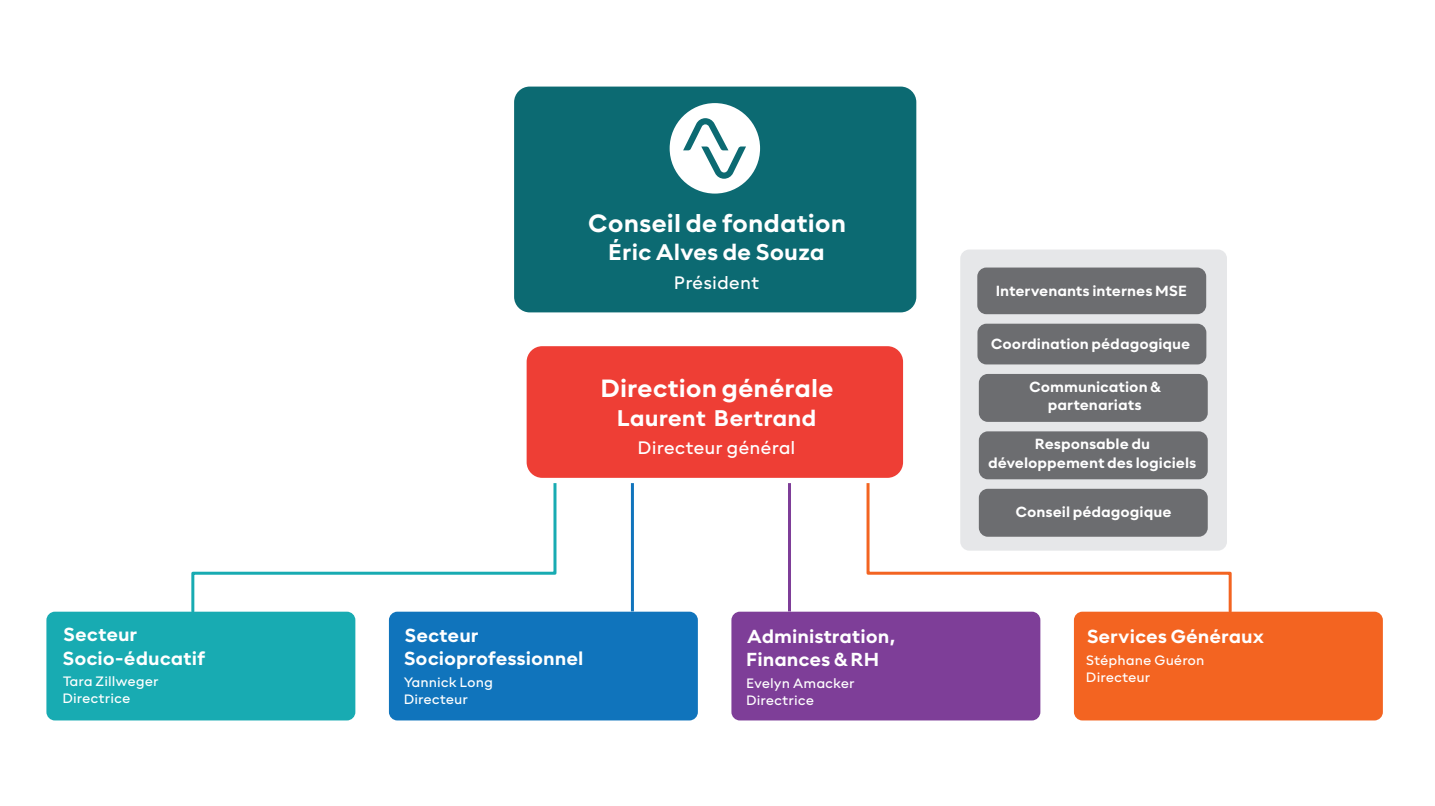
<style>
.page{position:relative;width:1435px;height:806px;background:#fff}
.page>*{position:absolute;margin:0;border:0;box-sizing:border-box;transform-origin:0 0}
.t1{font:26.03px "neue Radial C Bold";color:#fff}
.t2{font:23.62px "neue Radial C Bold";color:#fff}
.t3{font:19.65px/23.5px "neue Radial C Bold";color:#fff}
.t4{font:18.83px "neue Radial C Book";color:#fff}
.t5{font:15.3px/18.3px "neue Radial C Bold";color:#fff;text-align:center}
.t6{font:14.17px/17px "neue Radial C Book";color:#fff}
</style>
<div class="page">
<svg style="left:191px;top:483px;width:366px;height:130px"></svg>
<svg style="left:866px;top:421px;width:366px;height:190px"></svg>
<hr style="left:631px;top:447px;width:3px;height:164px;background:#1074bc">
<hr style="left:788px;top:447px;width:3px;height:164px;background:#7e3e98">
<div style="left:960px;top:249px;width:266px;height:301px;background:#e6e7e9;border-radius:9px"></div>
<div style="left:526px;top:346px;width:382px;height:137px;background:#ee3e35"></div>
<div style="left:514px;top:86px;width:402px;height:226px;background:#0c6a72;border-radius:16px"></div>
<div style="left:389px;top:611px;width:309px;height:109px;background:#1074bc;border-radius:8px"></div>
<div style="left:46px;top:611px;width:309px;height:109px;background:#18abb2;border-radius:8px"></div>
<div style="left:731px;top:611px;width:309px;height:109px;background:#7e3e98;border-radius:8px"></div>
<div style="left:1073px;top:611px;width:309px;height:109px;background:#f36421;border-radius:8px"></div>
<div style="left:978px;top:373px;width:229px;height:48px;background:#6c6d70;border-radius:9px"></div>
<div style="left:978px;top:431px;width:229px;height:48px;background:#6c6d70;border-radius:9px"></div>
<div style="left:978px;top:488px;width:229px;height:48px;background:#6c6d70;border-radius:9px"></div>
<div style="left:977px;top:323px;width:229px;height:41px;background:#6c6d70;border-radius:9px"></div>
<div style="left:977px;top:267px;width:229px;height:47px;background:#6c6d70;border-radius:9px"></div>
<svg style="left:669px;top:103px;width:91px;height:90px"></svg>
<p class="t3" style="left:62px;top:622px;width:145px">Secteur<br>Socio-éducatif</p>
<p class="t6" style="left:62px;top:672px;width:98px">Tara Zillweger<br>Directrice</p>
<h1 class="t1" style="left:587px;top:207px;width:260px">Conseil de fondation</h1>
<h2 class="t2" style="left:608px;top:238px;width:218px">Éric Alves de Souza</h2>
<p class="t4" style="left:673px;top:271px;width:87px">Président</p>
<h1 class="t1" style="left:600px;top:372px;width:235px">Direction générale</h1>
<h2 class="t2" style="left:616px;top:403px;width:201px">Laurent Bertrand</h2>
<p class="t4" style="left:637px;top:436px;width:159px">Directeur général</p>
<p class="t3" style="left:404px;top:622px;width:181px">Secteur<br>Socioprofessionnel</p>
<p class="t6" style="left:404px;top:672px;width:91px">Yannick Long<br>Directeur</p>
<p class="t3" style="left:746px;top:623px;width:151px">Administration,<br>Finances &amp; RH</p>
<p class="t6" style="left:746px;top:674px;width:110px">Evelyn Amacker<br>Directrice</p>
<p class="t5" style="left:995px;top:281px;width:193px">Intervenants internes MSE</p>
<p class="t5" style="left:990px;top:334px;width:201px">Coordination pédagogique</p>
<p class="t5" style="left:1029px;top:377px;width:133px">Communication &amp; partenariats</p>
<p class="t5" style="left:988px;top:434px;width:210px">Responsable du développement des logiciels</p>
<p class="t5" style="left:1015px;top:501px;width:158px">Conseil pédagogique</p>
<p class="t3" style="left:1086px;top:624px;width:179px">Services Généraux</p>
<p class="t6" style="left:1085px;top:651px;width:120px">Stéphane Guéron<br>Directeur</p>
</div>
